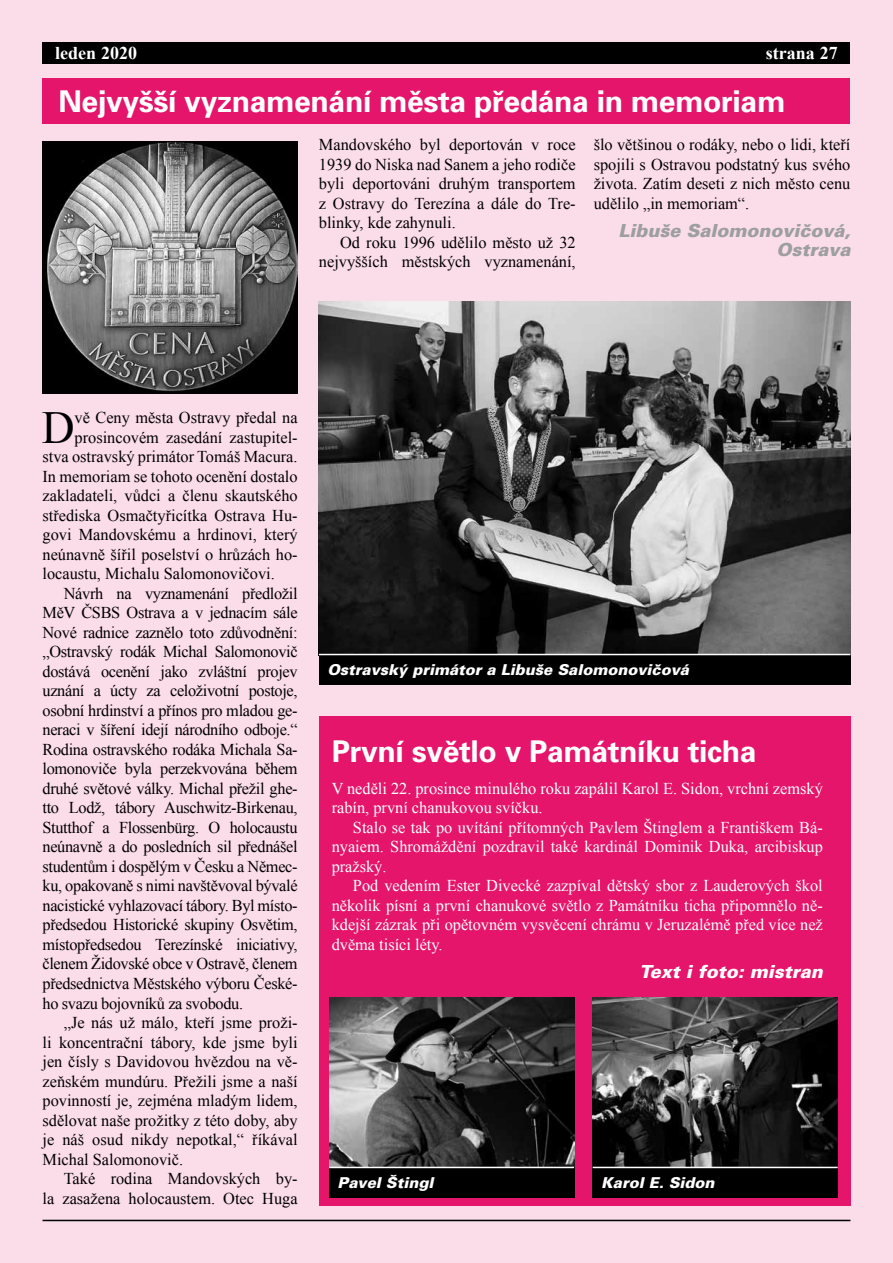
<style>
.page{position:relative;width:893px;height:1263px;background:#fbdce9}
.page>*{position:absolute;margin:0;border:0;box-sizing:border-box;transform-origin:0 0}
.t1{font:45.9px "Times New Roman";color:#000}
.t2{font:700 30px "Univers CE";letter-spacing:-.01em;color:#fff}
.t3{font:italic 900 18px/19.5px "Univers CE";color:#9c9e9f;text-align:right}
.t4{font:700 18px "Times New Roman";color:#fff}
.t5{font:italic 900 18px "Univers CE";color:#fff}
.t6{font:16.5px/19.5px "Times New Roman";letter-spacing:-.02em;color:#000;text-align:justify}
.t7{font:16.5px/19.5px "Times New Roman";color:#000;text-align:right}
.t8{font:16.5px/19.5px "Times New Roman";color:#fff;text-align:justify}
.t9{font:italic 900 15px "Univers CE";color:#fff}
</style>
<div class="page">
<div style="left:43px;top:43px;width:807px;height:21px;background:#000"></div>
<hr style="left:43px;top:1220px;width:807px;height:1px;background:#000">
<div style="left:43px;top:78px;width:807px;height:45px;background:#e4156a"></div>
<img style="left:43px;top:141px;width:255px;height:253px">
<img style="left:319px;top:302px;width:531px;height:352px">
<div style="left:319px;top:716px;width:531px;height:490px;background:#e4156a"></div>
<img style="left:329px;top:997px;width:245px;height:170px">
<img style="left:593px;top:997px;width:245px;height:170px">
<div style="left:329px;top:1167px;width:245px;height:30px;background:#000"></div>
<div style="left:319px;top:654px;width:531px;height:31px;background:#000"></div>
<div style="left:593px;top:1167px;width:245px;height:30px;background:#000"></div>
<hr style="left:329px;top:1167px;width:245px;height:1px;background:#fff">
<hr style="left:593px;top:1167px;width:245px;height:1px;background:#fff">
<hr style="left:319px;top:654px;width:531px;height:1px;background:#fff">
<p class="t4" style="left:55px;top:40px;width:83px">leden 2020</p>
<p class="t4" style="left:766px;top:40px;width:73px">strana 27</p>
<h2 class="t2" style="left:59px;top:84px;width:728px">Nejvyšší vyznamenání města předána in memoriam</h2>
<p class="t6" style="left:319px;top:134px;width:258px">Mandovského byl deportován v roce 1939 do Niska nad Sanem a jeho rodiče byli deportováni druhým transportem z Ostravy do Terezína a dále do Tre&shy;blinky, kde zahynuli.</p>
<p class="t7" style="left:319px;top:232px;width:258px">Od roku 1996 udělilo město už 32 nejvyšších městských vyznamenání,</p>
<p class="t6" style="left:594px;top:135px;width:258px">šlo většinou o rodáky, nebo o lidi, kteří spojili s Ostravou podstatný kus svého života. Zatím deseti z nich město cenu udělilo „in memoriam“.</p>
<p class="t3" style="left:618px;top:221px;width:234px">Libuše Salomonovičová,<br>Ostrava</p>
<h1 class="t1" style="left:42px;top:395px;width:34px">D</h1>
<p class="t7" style="left:75px;top:407px;width:225px">vě Ceny města Ostravy předal na</p>
<p class="t7" style="left:75px;top:427px;width:225px">prosincovém zasedání zastupitel-</p>
<p class="t7" style="left:43px;top:446px;width:257px">stva ostravský primátor Tomáš Macura.</p>
<p class="t7" style="left:43px;top:466px;width:257px">In memoriam se tohoto ocenění dostalo</p>
<p class="t7" style="left:43px;top:485px;width:257px">zakladateli, vůdci a členu skautského</p>
<p class="t7" style="left:43px;top:505px;width:257px">střediska Osmačtyřicítka Ostrava Hu-</p>
<p class="t7" style="left:43px;top:525px;width:257px">govi Mandovskému a hrdinovi, který</p>
<p class="t7" style="left:43px;top:544px;width:257px">neúnavně šířil poselství o hrůzách ho-</p>
<p class="t7" style="left:43px;top:564px;width:234px">locaustu, Michalu Salomonovičovi.</p>
<p class="t6" style="left:64px;top:583px;width:235px">Návrh na vyznamenání předložil</p>
<p class="t6" style="left:43px;top:603px;width:257px">MěV ČSBS Ostrava a v jednacím sále</p>
<p class="t6" style="left:43px;top:622px;width:257px">Nové radnice zaznělo toto zdůvodnění:</p>
<p class="t6" style="left:43px;top:642px;width:257px">„Ostravský rodák Michal Salomonovič</p>
<p class="t6" style="left:43px;top:661px;width:257px">dostává ocenění jako zvláštní projev</p>
<p class="t6" style="left:43px;top:681px;width:257px">uznání a úcty za celoživotní postoje,</p>
<p class="t6" style="left:43px;top:700px;width:257px">osobní hrdinství a přínos pro mladou ge-</p>
<p class="t6" style="left:43px;top:720px;width:257px">neraci v šíření idejí národního odboje.“</p>
<p class="t6" style="left:43px;top:739px;width:257px">Rodina ostravského rodáka Michala Sa-</p>
<p class="t6" style="left:43px;top:759px;width:257px">lomonoviče byla perzekvována během</p>
<p class="t6" style="left:43px;top:778px;width:257px">druhé světové války. Michal přežil ghe-</p>
<p class="t6" style="left:43px;top:798px;width:257px">tto Lodž, tábory Auschwitz-Birkenau,</p>
<p class="t6" style="left:43px;top:817px;width:257px">Stutthof a Flossenbürg. O holocaustu</p>
<p class="t6" style="left:43px;top:837px;width:257px">neúnavně a do posledních sil přednášel</p>
<p class="t6" style="left:43px;top:856px;width:257px">studentům i dospělým v Česku a Němec-</p>
<p class="t6" style="left:43px;top:876px;width:257px">ku, opakovaně s nimi navštěvoval bývalé</p>
<p class="t6" style="left:43px;top:895px;width:257px">nacistické vyhlazovací tábory. Byl místo-</p>
<p class="t6" style="left:43px;top:915px;width:257px">předsedou Historické skupiny Osvětim,</p>
<p class="t6" style="left:43px;top:934px;width:257px">místopředsedou Terezínské iniciativy,</p>
<p class="t6" style="left:43px;top:954px;width:257px">členem Židovské obce v Ostravě, členem</p>
<p class="t6" style="left:43px;top:973px;width:257px">předsednictva Městského výboru České-</p>
<p class="t6" style="left:43px;top:993px;width:202px">ho svazu bojovníků za svobodu.</p>
<p class="t7" style="left:64px;top:1012px;width:235px">„Je nás už málo, kteří jsme proži-</p>
<p class="t7" style="left:43px;top:1032px;width:257px">li koncentrační tábory, kde jsme byli</p>
<p class="t7" style="left:43px;top:1051px;width:257px">jen čísly s Davidovou hvězdou na vě-</p>
<p class="t7" style="left:43px;top:1071px;width:257px">zeňském mundúru. Přežili jsme a naší</p>
<p class="t7" style="left:43px;top:1090px;width:257px">povinností je, zejména mladým lidem,</p>
<p class="t7" style="left:43px;top:1110px;width:257px">sdělovat naše prožitky z této doby, aby</p>
<p class="t7" style="left:43px;top:1129px;width:257px">je náš osud nikdy nepotkal,“ říkával</p>
<p class="t7" style="left:43px;top:1149px;width:142px">Michal Salomonovič.</p>
<p class="t7" style="left:64px;top:1168px;width:235px">Také rodina Mandovských by-</p>
<p class="t7" style="left:43px;top:1188px;width:257px">la zasažena holocaustem. Otec Huga</p>
<p class="t9" style="left:327px;top:661px;width:363px">Ostravský primátor a Libuše Salomonovičová</p>
<h2 class="t2" style="left:332px;top:735px;width:426px">První světlo v Památníku ticha</h2>
<p class="t8" style="left:332px;top:778px;width:493px">V neděli 22. prosince minulého roku zapálil Karol E. Sidon, vrchní zemský rabín, první chanukovou svíčku.</p>
<p class="t8" style="left:332px;top:817px;width:493px;text-indent:21px">Stalo se tak po uvítání přítomných Pavlem Štinglem a Františkem Bá&shy;nyaiem. Shromáždění pozdravil také kardinál Dominik Duka, arcibiskup pražský.</p>
<p class="t8" style="left:332px;top:876px;width:493px;text-indent:21px">Pod vedením Ester Divecké zazpíval dětský sbor z Lauderových škol několik písní a první chanukové světlo z Památníku ticha připomnělo ně&shy;kdejší zázrak při opětovném vysvěcení chrámu v Jeruzalémě před více než dvěma tisíci léty.</p>
<p class="t5" style="left:639px;top:961px;width:185px">Text i foto: mistran</p>
<p class="t9" style="left:338px;top:1174px;width:97px">Pavel Štingl</p>
<p class="t9" style="left:601px;top:1174px;width:115px">Karol E. Sidon</p>
</div>
